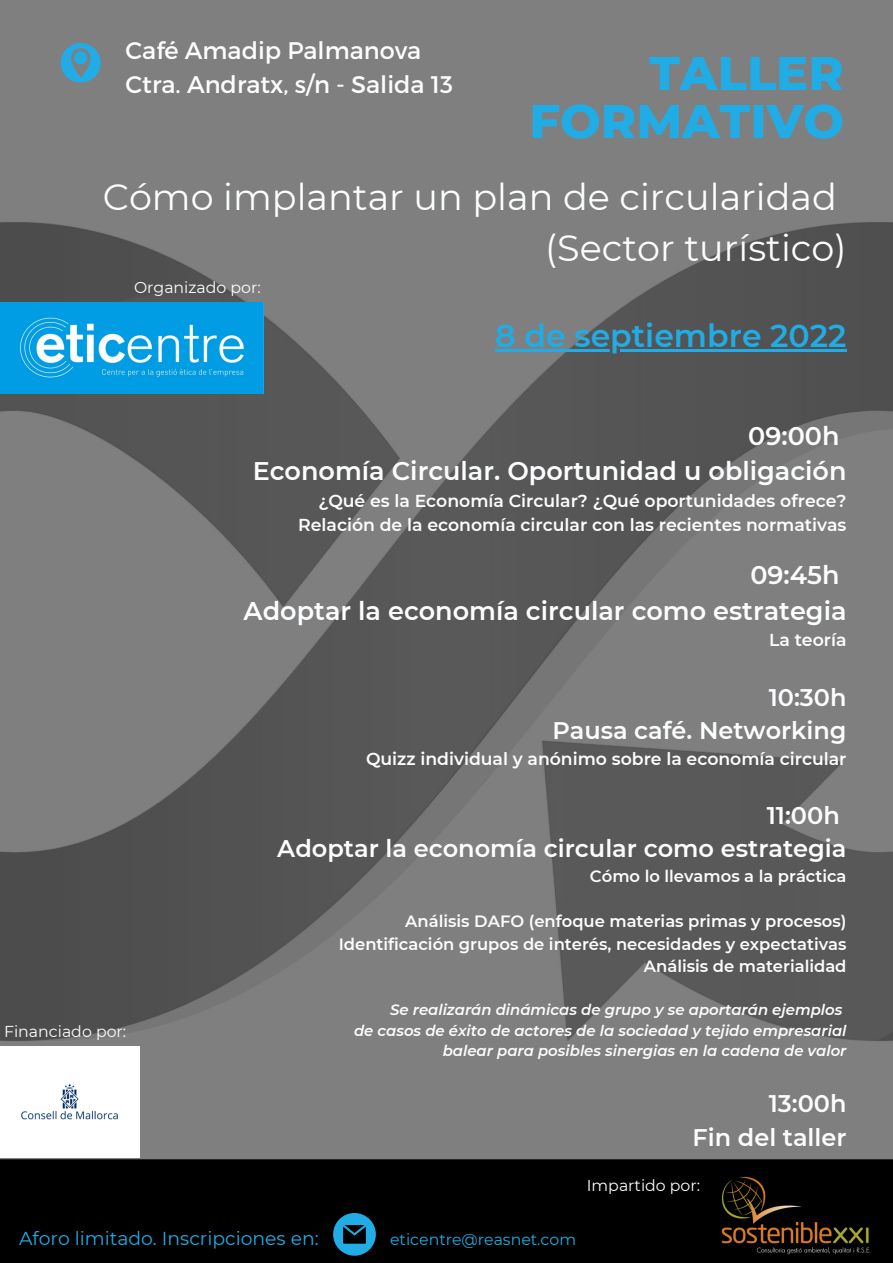
<style>
.page{position:relative;width:893px;height:1263px;background:#fff}
.page>*{position:absolute;margin:0;border:0;box-sizing:border-box;transform-origin:0 0}
.t1{font:800 48px/47.8px "Montserrat";color:#21ace5;text-align:right}
.t2{font:36.6px/51.2px "Montserrat";color:#fcfdfe;text-align:right}
.t3{font:600 31.5px "Montserrat";color:#21ace5}
.t4{font:600 25.5px/35.4px "Montserrat";color:#fcfdfe;text-align:right}
.t5{font:600 24.08px/33.2px "Montserrat";color:#fcfdfe;text-align:right}
.t6{font:24px/33.2px "Montserrat";color:#fcfdfe}
.t7{font:600 24px/33.2px "Montserrat";color:#fcfdfe;text-align:right}
.t8{font:18.75px "Montserrat";color:#21ace5}
.t9{font:600 17.25px/23.6px "Montserrat";color:#fcfdfe;text-align:right}
.t10{font:600 16.35px/22.5px "Montserrat";color:#fcfdfe;text-align:right}
.t11{font:15.75px "Montserrat";color:#fcfdfe}
.t12{font:15.75px "Montserrat";color:#21ace5}
.t13{font:italic 600 14.85px/20.2px "Montserrat";color:#fcfdfe;text-align:right}
</style>
<div class="page">
<img style="left:0;top:0;width:893px;height:1159px">
<div style="left:0;top:1159px;width:893px;height:104px;background:#000"></div>
<svg style="left:333px;top:1213px;width:43px;height:43px;background:#126384"></svg>
<svg style="left:61px;top:43px;width:40px;height:46px;background:#4c96b5"></svg>
<img style="left:0;top:302px;width:264px;height:92px">
<img style="left:704px;top:1169px;width:183px;height:92px">
<img style="left:0;top:1046px;width:140px;height:112px">
<hr style="left:495px;top:349px;width:351px;height:3px;background:#21ace5">
<h3 class="t6" style="left:126px;top:33px;width:329px">Café Amadip Palmanova<br>Ctra. Andratx, s/n - Salida 13</h3>
<h1 class="t1" style="left:529px;top:49px;width:316px">TALLER<br>FORMATIVO</h1>
<h2 class="t2" style="left:103px;top:171px;width:745px">Cómo implantar un plan de circularidad (Sector turístico)</h2>
<p class="t11" style="left:134px;top:278px;width:128px">Organizado por:</p>
<h3 class="t3" style="left:495px;top:317px;width:353px">8 de septiembre 2022</h3>
<h3 class="t4" style="left:253px;top:418px;width:595px">09:00h<br>Economía Circular. Oportunidad u obligación</h3>
<p class="t9" style="left:298px;top:489px;width:550px">¿Qué es la Economía Circular? ¿Qué oportunidades ofrece?<br>Relación de la economía circular con las recientes normativas</p>
<p class="t11" style="left:4px;top:1022px;width:124px">Financiado por:</p>
<h3 class="t4" style="left:244px;top:557px;width:604px">09:45h<br>Adoptar la economía circular como estrategia</h3>
<p class="t9" style="left:769px;top:628px;width:79px">La teoría</p>
<h3 class="t7" style="left:552px;top:680px;width:296px">10:30h<br>Pausa café. Networking</h3>
<p class="t9" style="left:366px;top:747px;width:482px">Quizz individual y anónimo sobre la economía circular</p>
<h3 class="t5" style="left:277px;top:798px;width:571px">11:00h<br>Adoptar la economía circular como estrategia</h3>
<p class="t10" style="left:590px;top:865px;width:258px">Cómo lo llevamos a la práctica</p>
<p class="t10" style="left:339px;top:910px;width:509px">Análisis DAFO (enfoque materias primas y procesos)<br>Identificación grupos de interés, necesidades y expectativas<br>Análisis de materialidad</p>
<p class="t13" style="left:354px;top:1000px;width:494px">Se realizarán dinámicas de grupo y se aportarán ejemplos<br>de casos de éxito de actores de la sociedad y tejido empresarial balear para posibles sinergias en la cadena de valor</p>
<h3 class="t7" style="left:692px;top:1087px;width:155px">13:00h<br>Fin del taller</h3>
<p class="t11" style="left:587px;top:1175px;width:115px">Impartido por:</p>
<p class="t8" style="left:19px;top:1227px;width:301px">Aforo limitado. Inscripciones en:</p>
<p class="t12" style="left:390px;top:1230px;width:187px">eticentre@reasnet.com</p>
</div>
